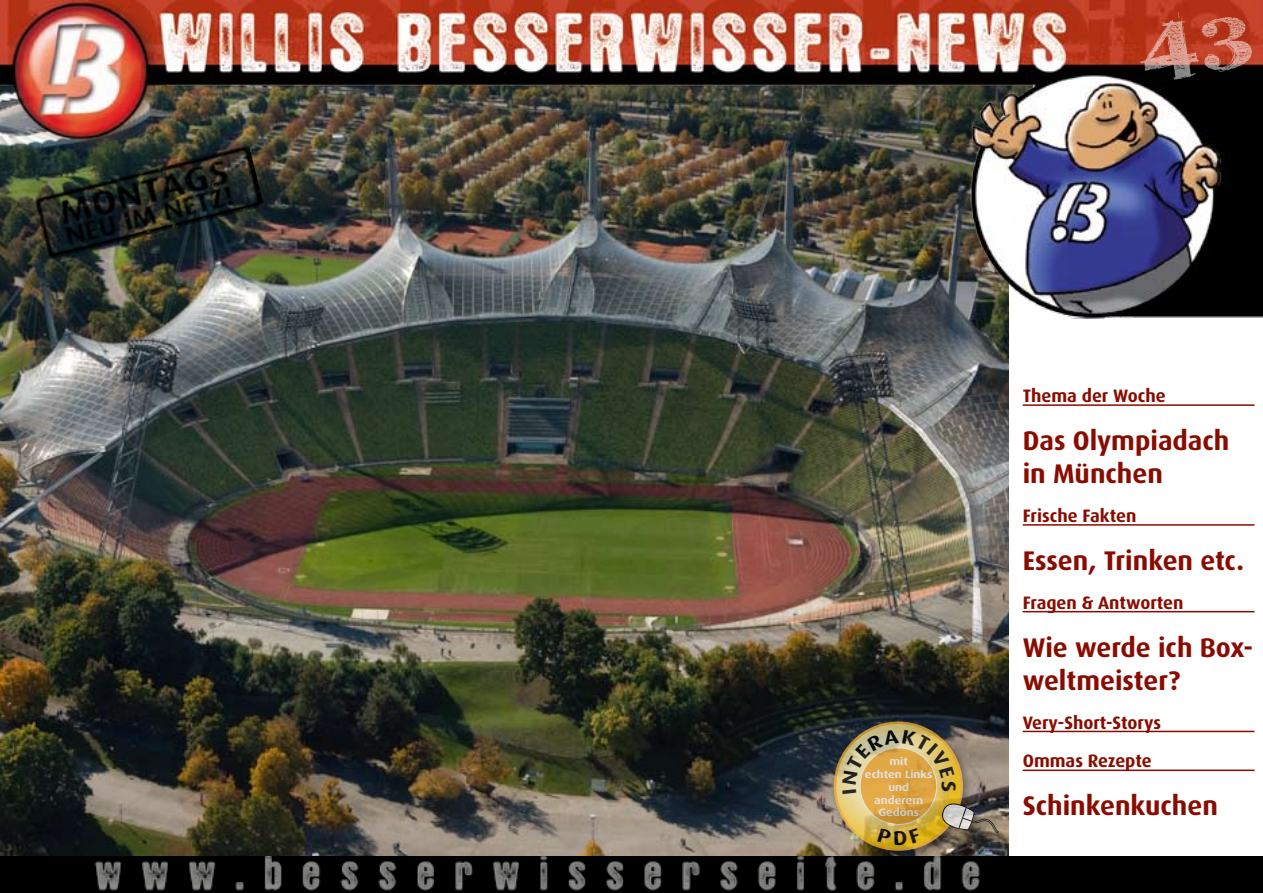
<style>
.page{position:relative;width:1263px;height:893px;background:#fff}
.page>*{position:absolute;margin:0;border:0;box-sizing:border-box;transform-origin:0 0}
.t1{font:700 27px/33px "Dax";color:#890c00}
.t2{font:700 18px/38.8px "Dax";color:#890c00}
.t3{font:700 10.65px/12.8px "Dax Wide";color:#fff;text-align:center}
</style>
<div class="page">
<img style="left:0;top:319px;width:1010px;height:538px">
<hr style="left:1023px;top:404px;width:231px;height:2px;background:#890c00">
<hr style="left:1023px;top:524px;width:231px;height:2px;background:#890c00">
<hr style="left:1023px;top:611px;width:231px;height:1px;background:#890c00">
<hr style="left:1023px;top:731px;width:231px;height:1px;background:#890c00">
<hr style="left:1023px;top:770px;width:231px;height:1px;background:#890c00">
<img style="left:0;top:857px;width:1263px;height:36px">
<img style="left:0;top:0;width:1263px;height:319px">
<div style="left:828px;top:716px;width:180px;height:145px;background:#000;opacity:.48"></div>
<img style="left:34px;top:145px;width:230px;height:115px">
<svg style="left:1133px;top:10px;width:121px;height:75px"></svg>
<img style="left:835px;top:723px;width:164px;height:126px">
<p class="t3" style="left:865px;top:755px;width:69px">mit<br>echten Links und anderem<br>Gedöns</p>
<p class="t2" style="left:1023px;top:377px;width:144px">Thema der Woche</p>
<p class="t1" style="left:1023px;top:424px;width:208px">Das Olympiadach in München</p>
<p class="t2" style="left:1023px;top:496px;width:115px">Frische Fakten</p>
<p class="t1" style="left:1023px;top:544px;width:223px">Essen, Trinken etc.</p>
<p class="t2" style="left:1023px;top:583px;width:162px">Fragen &amp; Antworten</p>
<p class="t1" style="left:1023px;top:631px;width:232px">Wie werde ich Box&shy;weltmeister?</p>
<p class="t2" style="left:1023px;top:703px;width:140px">Very-Short-Storys<br>Ommas Rezepte</p>
<p class="t1" style="left:1023px;top:790px;width:197px">Schinkenkuchen</p>
</div>
